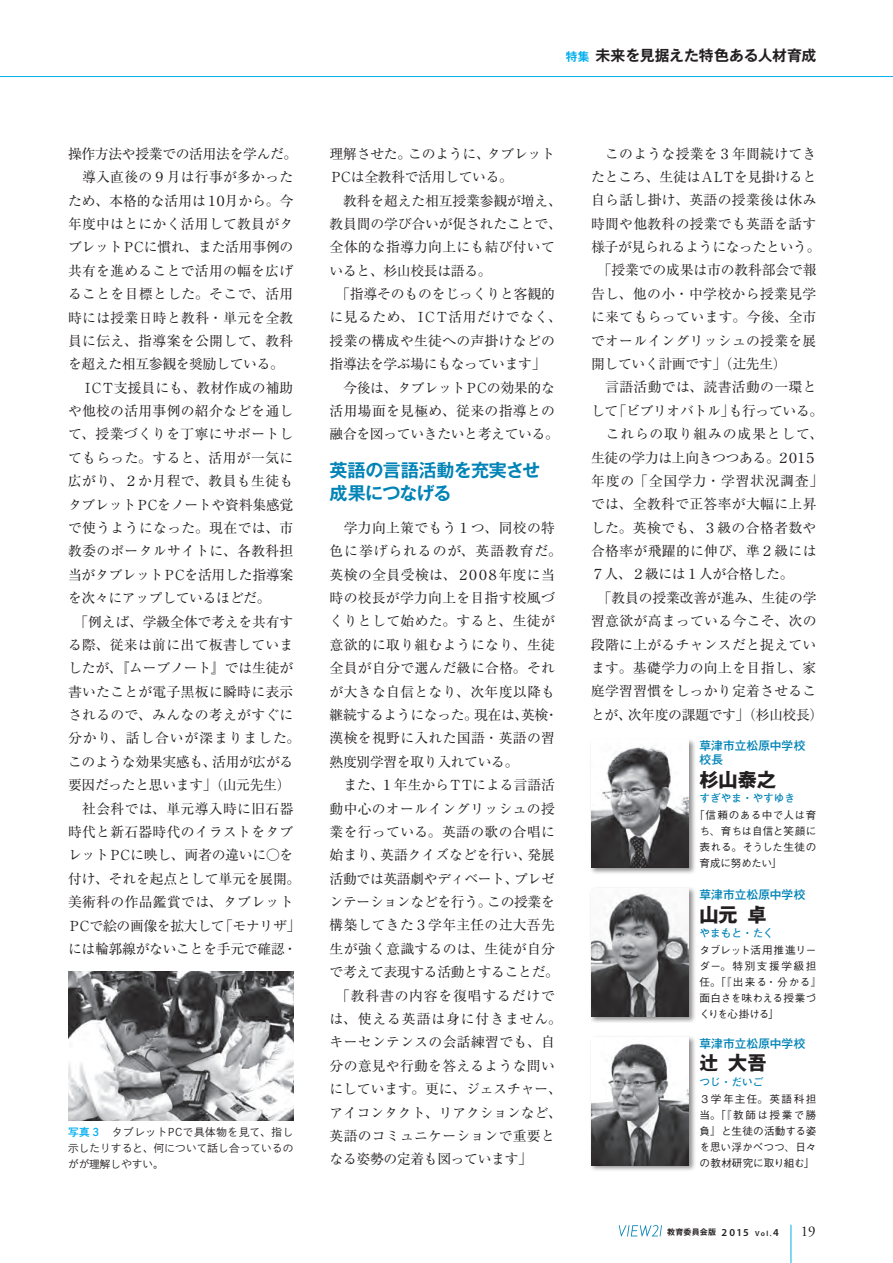
<style>
.page{position:relative;width:893px;height:1263px;background:#fff}
.page>*{position:absolute;margin:0;border:0;box-sizing:border-box;transform-origin:0 0}
.t1{font:700 19.2px "Gothic MB101 Pro";color:#231f20}
.t2{font:700 18px/23.4px "Gothic MB101 Pro De";letter-spacing:-.035em;color:#0083b6}
.t3{font:700 14.85px "Gothic MB101 Pro De";letter-spacing:-.01em;color:#231f20}
.t4{font:14.85px "Adobe Garamond Pro";color:#231f20}
.t5{font:13.8px/23.4px "Ryumin Pro";letter-spacing:.02em;color:#231f20}
.t6{font:13.8px/23.4px "Ryumin Pro";letter-spacing:-.01em;color:#231f20}
.t7{font:500 11.7px/13.8px "Gothic MB101 Pro";letter-spacing:.01em;color:#0083b6}
.t8{font:500 10.65px/15.9px "Gothic BBB Pro";letter-spacing:.02em;color:#231f20;text-align:justify}
.t9{font:10.65px/15.9px "Shuei Go Kin Std L";letter-spacing:.01em;color:#231f20;text-align:justify}
.t10{font:500 10.65px/17px "Gothic BBB Pro";letter-spacing:.04em;color:#231f20}
.t11{font:500 10.65px/17px "Gothic BBB Pro";letter-spacing:-.01em;color:#231f20}
.t12{font:500 10.65px/17px "Gothic BBB Pro";letter-spacing:.135em;color:#231f20}
.t13{font:700 7.95px "Gothic MB101 Pro De";letter-spacing:.025em;color:#231f20}
.s1{font-size:11.7px;color:#00aeef}
.s2{font-family:"Shuei Go Kin Std B";color:#00aeef}
.s3{font-family:"Futo Go B101 Pro";font-weight:700;color:#0083b6}
.s4{font-family:"Myriad Pro";font-weight:600;font-size:10.65px}
.s5{font-family:"Myriad Pro";font-weight:600;font-size:7.5px}
</style>
<div class="page">
<hr style="left:0;top:76px;width:893px;height:1px;background:#00aeef">
<svg style="left:619px;top:1225px;width:43px;height:11px"></svg>
<hr style="left:791px;top:1225px;width:1px;height:38px;background:#00aeef">
<img style="left:68px;top:972px;width:225px;height:148px">
<div style="left:589px;top:1035px;width:107px;height:137px;background:#231f20;opacity:.5"></div>
<img style="left:591px;top:1037px;width:98px;height:128px">
<div style="left:589px;top:887px;width:107px;height:136px;background:#231f20;opacity:.5"></div>
<img style="left:591px;top:889px;width:98px;height:127px">
<div style="left:589px;top:738px;width:107px;height:136px;background:#231f20;opacity:.5"></div>
<img style="left:591px;top:740px;width:98px;height:127px">
<p class="t3" style="left:566px;top:43px;width:252px"><span class="s1">特集</span>未来を見据えた特色ある人材育成</p>
<p class="t5" style="left:67px;top:141px;width:234px">操作方法や授業での活用法を学んだ。　導入直後の９月は行事が多かったため、本格的な活用は１０月から。今年度中はとにかく活用して教員がタブレットＰＣに慣れ、また活用事例の共有を進めることで活用の幅を広げることを目標とした。そこで、活用時には授業日時と教科・単元を全教員に伝え、指導案を公開して、教科を超えた相互参観を奨励している。　ＩＣＴ支援員にも、教材作成の補助や他校の活用事例の紹介などを通して、授業づくりを丁寧にサポートしてもらった。すると、活用が一気に広がり、２か月程で、教員も生徒もタブレットＰＣをノートや資料集感覚で使うようになった。現在では、市教委のポータルサイトに、各教科担当がタブレットＰＣを活用した指導案を次々にアップしているほどだ。<br>　「例えば、学級全体で考えを共有する際、従来は前に出て板書していましたが、『ムーブノート』では生徒が書いたことが電子黒板に瞬時に表示されるので、みんなの考えがすぐに分かり、話し合いが深まりました。このような効果実感も、活用が広がる要因だったと思います」（山元先生）　社会科では、単元導入時に旧石器時代と新石器時代のイラストをタブレットＰＣに映し、両者の違いに○を付け、それを起点として単元を展開。美術科の作品鑑賞では、タブレット<br>ＰＣで絵の画像を拡大して「モナリザ」には輪郭線がないことを手元で確認・</p>
<p class="t6" style="left:329px;top:141px;width:234px">理解させた。このように、タブレット<br>ＰＣは全教科で活用している。<br>　教科を超えた相互授業参観が増え、教員間の学び合いが促されたことで、全体的な指導力向上にも結び付いていると、杉山校長は語る。<br>　「指導そのものをじっくりと客観的に見るため、ＩＣＴ活用だけでなく、授業の構成や生徒への声掛けなどの指導法を学ぶ場にもなっています」　今後は、タブレットＰＣの効果的な活用場面を見極め、従来の指導との融合を図っていきたいと考えている。</p>
<p class="t2" style="left:329px;top:456px;width:212px">英語の言語活動を充実させ成果につなげる</p>
<p class="t5" style="left:330px;top:515px;width:234px">　学力向上策でもう１つ、同校の特色に挙げられるのが、英語教育だ。英検の全員受検は、２００８年度に当時の校長が学力向上を目指す校風づくりとして始めた。すると、生徒が意欲的に取り組むようになり、生徒全員が自分で選んだ級に合格。それが大きな自信となり、次年度以降も継続するようになった。現在は、英検・漢検を視野に入れた国語・英語の習熟度別学習を取り入れている。<br>　また、１年生からＴＴによる言語活動中心のオールイングリッシュの授業を行っている。英語の歌の合唱に始まり、英語クイズなどを行い、発展活動では英語劇やディベート、プレゼンテーションなどを行う。この授業を構築してきた３学年主任の辻大吾先生が強く意識するのは、生徒が自分で考えて表現する活動とすることだ。　「教科書の内容を復唱するだけでは、使える英語は身に付きません。キーセンテンスの会話練習でも、自分の意見や行動を答えるような問いにしています。更に、ジェスチャー、アイコンタクト、リアクションなど、英語のコミュニケーションで重要となる姿勢の定着も図っています」</p>
<p class="t9" style="left:68px;top:1124px;width:227px"><span class="s2">写真３</span> タブレットＰＣで具体物を見て、指し示したりすると、何について話し合っているのがが理解しやすい。</p>
<p class="t5" style="left:591px;top:141px;width:234px">　このような授業を３年間続けてきたところ、生徒はＡＬTを見掛けると自ら話し掛け、英語の授業後は休み時間や他教科の授業でも英語を話す様子が見られるようになったという。　「授業での成果は市の教科部会で報告し、他の小・中学校から授業見学に来てもらっています。今後、全市でオールイングリッシュの授業を展開していく計画です」（辻先生）<br>　言語活動では、読書活動の一環として「ビブリオバトル」も行っている。　これらの取り組みの成果として、生徒の学力は上向きつつある。２０１５年度の「全国学力・学習状況調査」では、全教科で正答率が大幅に上昇した。英検でも、３級の合格者数や合格率が飛躍的に伸び、準２級には<br>７人、２級には１人が合格した。<br>　「教員の授業改善が進み、生徒の学習意欲が高まっている今こそ、次の段階に上がるチャンスだと捉えています。基礎学力の向上を目指し、家庭学習習慣をしっかり定着させることが、次年度の課題です」（杉山校長）</p>
<p class="t7" style="left:699px;top:737px;width:107px">草津市立松原中学校校長</p>
<p class="t1" style="left:699px;top:763px;width:78px">杉山泰之</p>
<p class="t10" style="left:694px;top:789px;width:124px;text-indent:5px"><span class="s3">すぎやま・やすゆき<br></span>「信頼のある中で人は育</p>
<p class="t8" style="left:699px;top:822px;width:118px">ち、育ちは自信と笑顔に表れる。そうした生徒の育成に努めたい」</p>
<p class="t7" style="left:699px;top:886px;width:107px">草津市立松原中学校</p>
<p class="t1" style="left:699px;top:898px;width:68px">山元卓</p>
<p class="t11" style="left:699px;top:924px;width:118px"><span class="s3">やまもと・たく<br></span>タブレット活用推進リー</p>
<p class="t8" style="left:699px;top:957px;width:124px;text-align:left">ダー。特別支援学級担任。「『出来る・分かる』面白さを味わえる授業づくりを心掛ける」</p>
<p class="t7" style="left:699px;top:1035px;width:107px">草津市立松原中学校</p>
<p class="t1" style="left:699px;top:1047px;width:68px">辻大吾</p>
<p class="t12" style="left:699px;top:1072px;width:118px"><span class="s3">つじ・だいご<br></span>３学年主任。英語科担</p>
<p class="t8" style="left:699px;top:1106px;width:118px">当。「『教師は授業で勝負』と生徒の活動する姿を思い浮かべつつ、日々の教材研究に取り組む」</p>
<p class="t13" style="left:667px;top:1226px;width:113px">教育委員会版 <span class="s4">2015</span> <span class="s5">Vol.</span><span class="s4">4</span></p>
<p class="t4" style="left:801px;top:1222px;width:16px">19</p>
</div>
